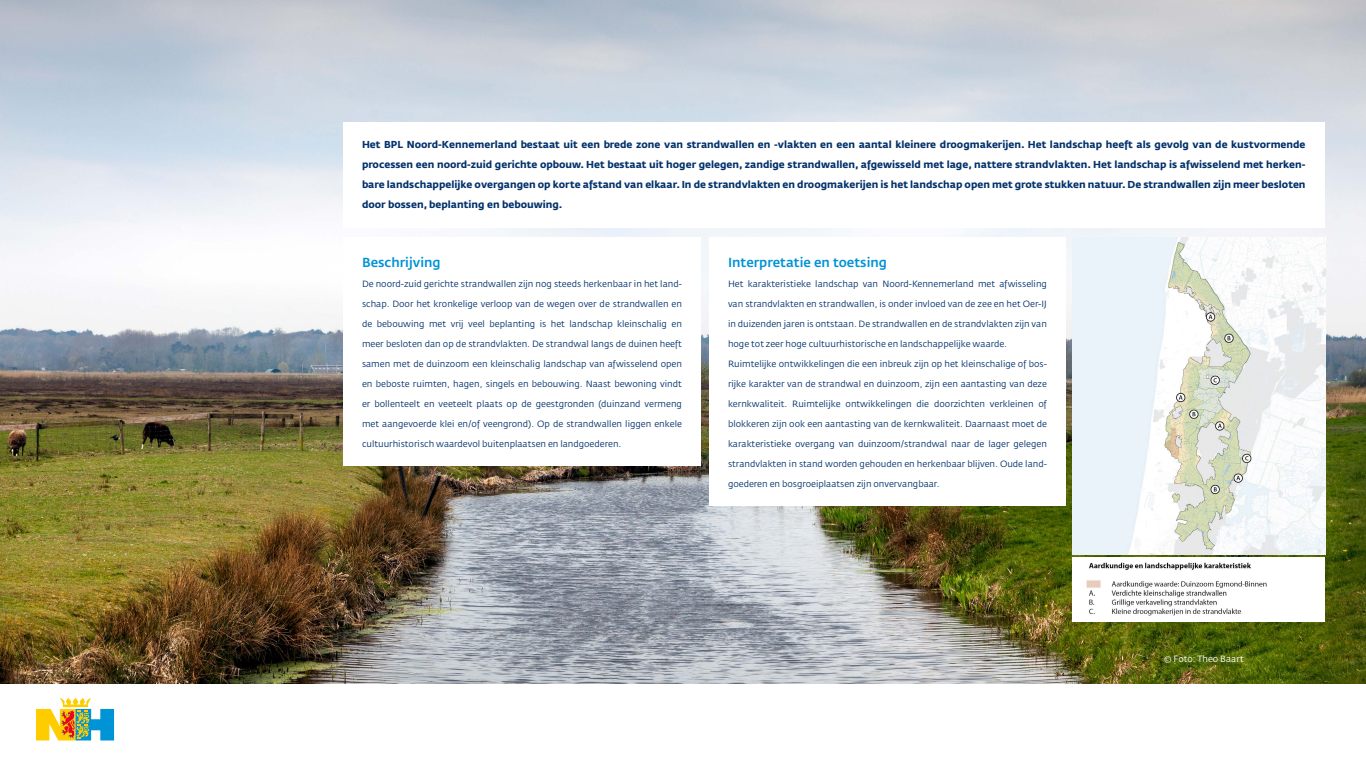
<style>
.page{position:relative;width:1366px;height:768px;background:#fff}
.page>*{position:absolute;margin:0;border:0;box-sizing:border-box;transform-origin:0 0}
.Txt{font:500 13px "Fedra Sans Std";color:#0093d6}
.txt_bold{font:700 10px/20px "Fedra Sans Std";color:#03326c;text-align:justify}
.Txt-2{font:9px "Fedra Sans Std";color:#03326c}
.t1{font:9px "Fedra Sans Std";color:#fff}
</style>
<div class="page">
<img style="left:0;top:0;width:1366px;height:684px">
<svg style="left:36px;top:698px;width:78px;height:42px"></svg>
<img style="left:1072px;top:238px;width:253px;height:317px">
<img style="left:1072px;top:557px;width:253px;height:65px">
<div style="left:709px;top:238px;width:357px;height:268px;background:#fff"></div>
<div style="left:343px;top:238px;width:358px;height:228px;background:#fff"></div>
<div style="left:343px;top:122px;width:982px;height:106px;background:#fff"></div>
<p class="txt_bold" style="left:362px;top:135px;width:945px">Het BPL Noord-Kennemerland bestaat uit een brede zone van strandwallen en -vlakten en een aantal kleinere droogmakerijen. Het landschap heeft als gevolg van de kustvormende processen een noord-zuid gerichte opbouw. Het bestaat uit hoger gelegen, zandige strandwallen, afgewisseld met lage, nattere strandvlakten. Het landschap is afwisselend met herken&shy;bare landschappelijke overgangen op korte afstand van elkaar. In de strandvlakten en droogmakerijen is het landschap open met grote stukken natuur. De strandwallen zijn meer besloten door bossen, beplanting en bebouwing.</p>
<p class="Txt" style="left:362px;top:254px;width:80px">Beschrijving</p>
<p class="Txt-2" style="left:362px;top:278px;width:321px">De noord-zuid gerichte strandwallen zijn nog steeds herkenbaar in het land-</p>
<p class="Txt-2" style="left:362px;top:298px;width:321px">schap. Door het kronkelige verloop van de wegen over de strandwallen en</p>
<p class="Txt-2" style="left:362px;top:318px;width:321px">de bebouwing met vrij veel beplanting is het landschap kleinschalig en</p>
<p class="Txt-2" style="left:362px;top:338px;width:321px">meer besloten dan op de strandvlakten. De strandwal langs de duinen heeft</p>
<p class="Txt-2" style="left:362px;top:358px;width:322px">samen met de duinzoom een kleinschalig landschap van afwisselend open</p>
<p class="Txt-2" style="left:362px;top:378px;width:321px">en beboste ruimten, hagen, singels en bebouwing. Naast bewoning vindt</p>
<p class="Txt-2" style="left:362px;top:398px;width:321px">er bollenteelt en veeteelt plaats op de geestgronden (duinzand vermeng</p>
<p class="Txt-2" style="left:362px;top:418px;width:321px">met aangevoerde klei en/of veengrond). Op de strandwallen liggen enkele</p>
<p class="Txt-2" style="left:362px;top:438px;width:261px">cultuurhistorisch waardevol buitenplaatsen en landgoederen.</p>
<p class="Txt" style="left:728px;top:254px;width:161px">Interpretatie en toetsing</p>
<p class="Txt-2" style="left:728px;top:278px;width:320px">Het karakteristieke landschap van Noord-Kennemerland met afwisseling</p>
<p class="Txt-2" style="left:728px;top:298px;width:321px">van strandvlakten en strandwallen, is onder invloed van de zee en het Oer-IJ</p>
<p class="Txt-2" style="left:728px;top:318px;width:320px">in duizenden jaren is ontstaan. De strandwallen en de strandvlakten zijn van</p>
<p class="Txt-2" style="left:728px;top:338px;width:281px">hoge tot zeer hoge cultuurhistorische en landschappelijke waarde.</p>
<p class="Txt-2" style="left:728px;top:358px;width:321px">Ruimtelijke ontwikkelingen die een inbreuk zijn op het kleinschalige of bos-</p>
<p class="Txt-2" style="left:728px;top:378px;width:320px">rijke karakter van de strandwal en duinzoom, zijn een aantasting van deze</p>
<p class="Txt-2" style="left:728px;top:398px;width:320px">kernkwaliteit. Ruimtelijke ontwikkelingen die doorzichten verkleinen of</p>
<p class="Txt-2" style="left:728px;top:418px;width:321px">blokkeren zijn ook een aantasting van de kernkwaliteit. Daarnaast moet de</p>
<p class="Txt-2" style="left:728px;top:438px;width:320px">karakteristieke overgang van duinzoom/strandwal naar de lager gelegen</p>
<p class="Txt-2" style="left:728px;top:458px;width:321px">strandvlakten in stand worden gehouden en herkenbaar blijven. Oude land-</p>
<p class="Txt-2" style="left:728px;top:478px;width:213px">goederen en bosgroeiplaatsen zijn onvervangbaar.</p>
<p class="t1" style="left:1164px;top:653px;width:82px">© Foto: Theo Baart</p>
</div>
